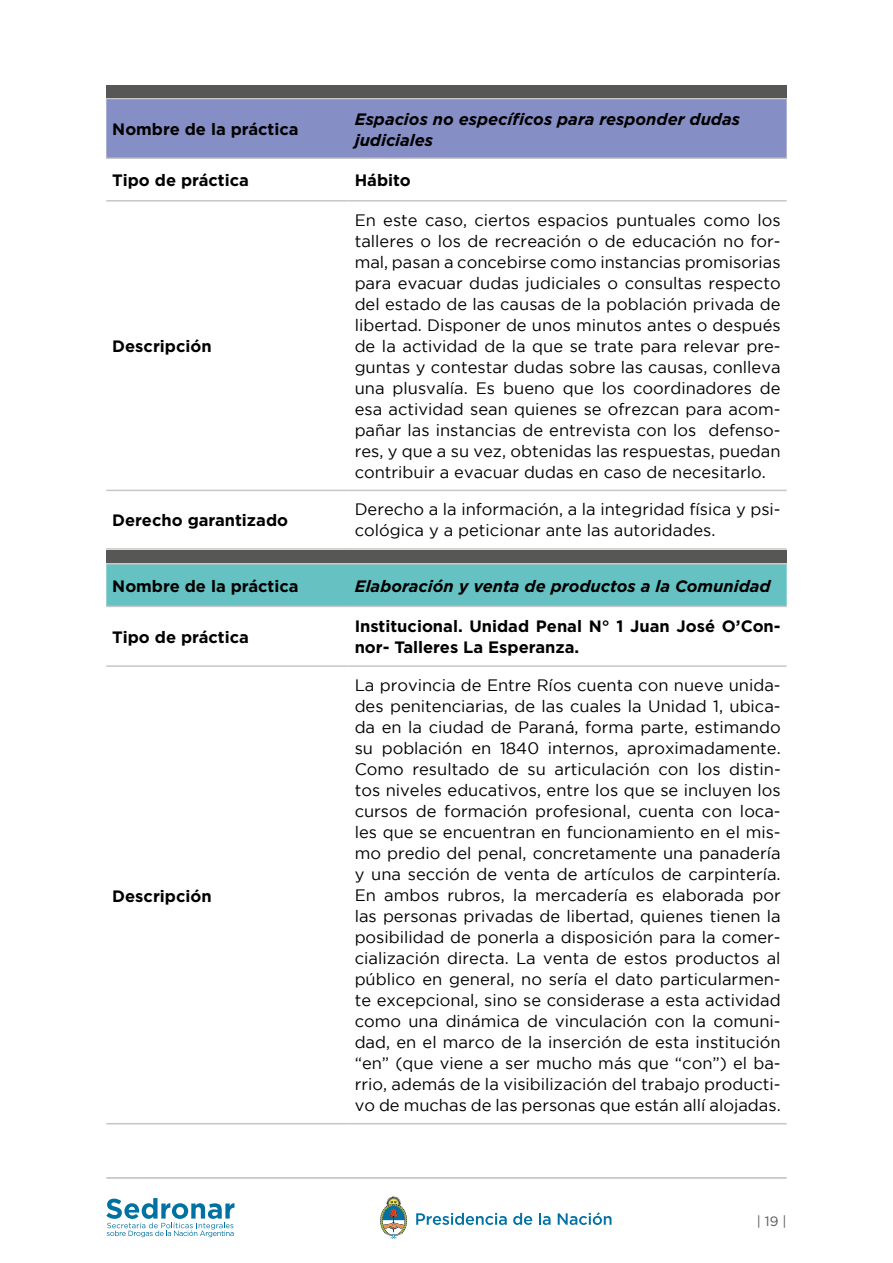
<style>
.page{position:relative;width:893px;height:1263px;background:#fff}
.page>*{position:absolute;margin:0;border:0;box-sizing:border-box;transform-origin:0 0}
.t1{font:16.5px/21px "Gotham";color:#000;text-align:justify}
.t2{font:700 16.5px/21px "Gotham";color:#000}
.t3{font:italic 700 16.5px/21px "Gotham";color:#000}
.t4{font:13.5px "Gotham";color:#575756}
</style>
<div class="page">
<hr style="left:106px;top:1177px;width:681px;height:1px;background:#9d9d9c">
<svg style="left:416px;top:1213px;width:91px;height:12px"></svg>
<svg style="left:513px;top:1213px;width:19px;height:12px"></svg>
<svg style="left:539px;top:1213px;width:12px;height:12px"></svg>
<svg style="left:558px;top:1212px;width:53px;height:13px"></svg>
<svg style="left:380px;top:1196px;width:27px;height:43px"></svg>
<svg style="left:106px;top:1198px;width:128px;height:39px"></svg>
<div style="left:106px;top:99px;width:681px;height:59px;background:#868ec6"></div>
<hr style="left:106px;top:98px;width:243px;height:1px;background:#c6c6c6">
<hr style="left:349px;top:98px;width:438px;height:1px;background:#c6c6c6">
<hr style="left:106px;top:158px;width:243px;height:1px;background:#c6c6c6">
<hr style="left:349px;top:158px;width:438px;height:1px;background:#c6c6c6">
<hr style="left:106px;top:200px;width:243px;height:2px;background:#c6c6c6">
<hr style="left:349px;top:200px;width:438px;height:2px;background:#c6c6c6">
<hr style="left:106px;top:490px;width:243px;height:1px;background:#c6c6c6">
<hr style="left:349px;top:490px;width:438px;height:1px;background:#c6c6c6">
<hr style="left:106px;top:548px;width:243px;height:2px;background:#c6c6c6">
<hr style="left:349px;top:548px;width:438px;height:2px;background:#c6c6c6">
<div style="left:106px;top:85px;width:681px;height:13px;background:#575756"></div>
<div style="left:106px;top:550px;width:681px;height:13px;background:#575756"></div>
<div style="left:106px;top:565px;width:681px;height:41px;background:#65c1c2"></div>
<hr style="left:106px;top:563px;width:243px;height:2px;background:#c6c6c6">
<hr style="left:349px;top:563px;width:438px;height:2px;background:#c6c6c6">
<hr style="left:106px;top:606px;width:243px;height:1px;background:#c6c6c6">
<hr style="left:349px;top:606px;width:438px;height:1px;background:#c6c6c6">
<hr style="left:106px;top:665px;width:243px;height:2px;background:#c6c6c6">
<hr style="left:349px;top:665px;width:438px;height:2px;background:#c6c6c6">
<hr style="left:106px;top:1123px;width:243px;height:1px;background:#c6c6c6">
<hr style="left:349px;top:1123px;width:438px;height:1px;background:#c6c6c6">
<p class="t2" style="left:112px;top:119px;width:188px">Nombre de la práctica</p>
<p class="t3" style="left:355px;top:108px;width:387px">Espacios no específicos para responder dudas judiciales</p>
<p class="t2" style="left:112px;top:170px;width:138px">Tipo de práctica</p>
<p class="t2" style="left:355px;top:170px;width:57px">Hábito</p>
<p class="t2" style="left:112px;top:336px;width:101px">Descripción</p>
<p class="t1" style="left:355px;top:209px;width:427px">En este caso, ciertos espacios puntuales como los talleres o los de recreación o de educación no for&shy;mal, pasan a concebirse como instancias promisorias para evacuar dudas judiciales o consultas respecto del estado de las causas de la población privada de libertad. Disponer de unos minutos antes o después de la actividad de la que se trate para relevar pre&shy;guntas y contestar dudas sobre las causas, conlleva una plusvalía. Es bueno que los coordinadores de esa actividad sean quienes se ofrezcan para acom&shy;pañar las instancias de entrevista con los defenso&shy;res, y que a su vez, obtenidas las respuestas, puedan contribuir a evacuar dudas en caso de necesitarlo.</p>
<p class="t2" style="left:112px;top:510px;width:177px">Derecho garantizado</p>
<p class="t1" style="left:355px;top:499px;width:427px">Derecho a la información, a la integridad física y psi&shy;cológica y a peticionar ante las autoridades.</p>
<p class="t2" style="left:112px;top:575px;width:188px">Nombre de la práctica</p>
<p class="t3" style="left:355px;top:575px;width:417px">Elaboración y venta de productos a la Comunidad</p>
<p class="t2" style="left:112px;top:626px;width:138px">Tipo de práctica</p>
<p class="t2" style="left:355px;top:616px;width:427px">Institucional. Unidad Penal N° 1 Juan José O’Con&shy;nor- Talleres La Esperanza.</p>
<p class="t2" style="left:112px;top:885px;width:101px">Descripción</p>
<p class="t1" style="left:355px;top:674px;width:428px">La provincia de Entre Ríos cuenta con nueve unida&shy;des penitenciarias, de las cuales la Unidad 1, ubica&shy;da en la ciudad de Paraná, forma parte, estimando su población en 1840 internos, aproximadamente.<br>Como resultado de su articulación con los distin&shy;tos niveles educativos, entre los que se incluyen los cursos de formación profesional, cuenta con loca&shy;les que se encuentran en funcionamiento en el mis&shy;mo predio del penal, concretamente una panadería y una sección de venta de artículos de carpintería.<br>En ambos rubros, la mercadería es elaborada por las personas privadas de libertad, quienes tienen la posibilidad de ponerla a disposición para la comer&shy;cialización directa. La venta de estos productos al público en general, no sería el dato particularmen&shy;te excepcional, sino se considerase a esta actividad como una dinámica de vinculación con la comuni&shy;dad, en el marco de la inserción de esta institución “en” (que viene a ser mucho más que “con”) el ba&shy;rrio, además de la visibilización del trabajo producti&shy;vo de muchas de las personas que están allí alojadas.</p>
<p class="t4" style="left:757px;top:1213px;width:31px">| 19 |</p>
</div>
